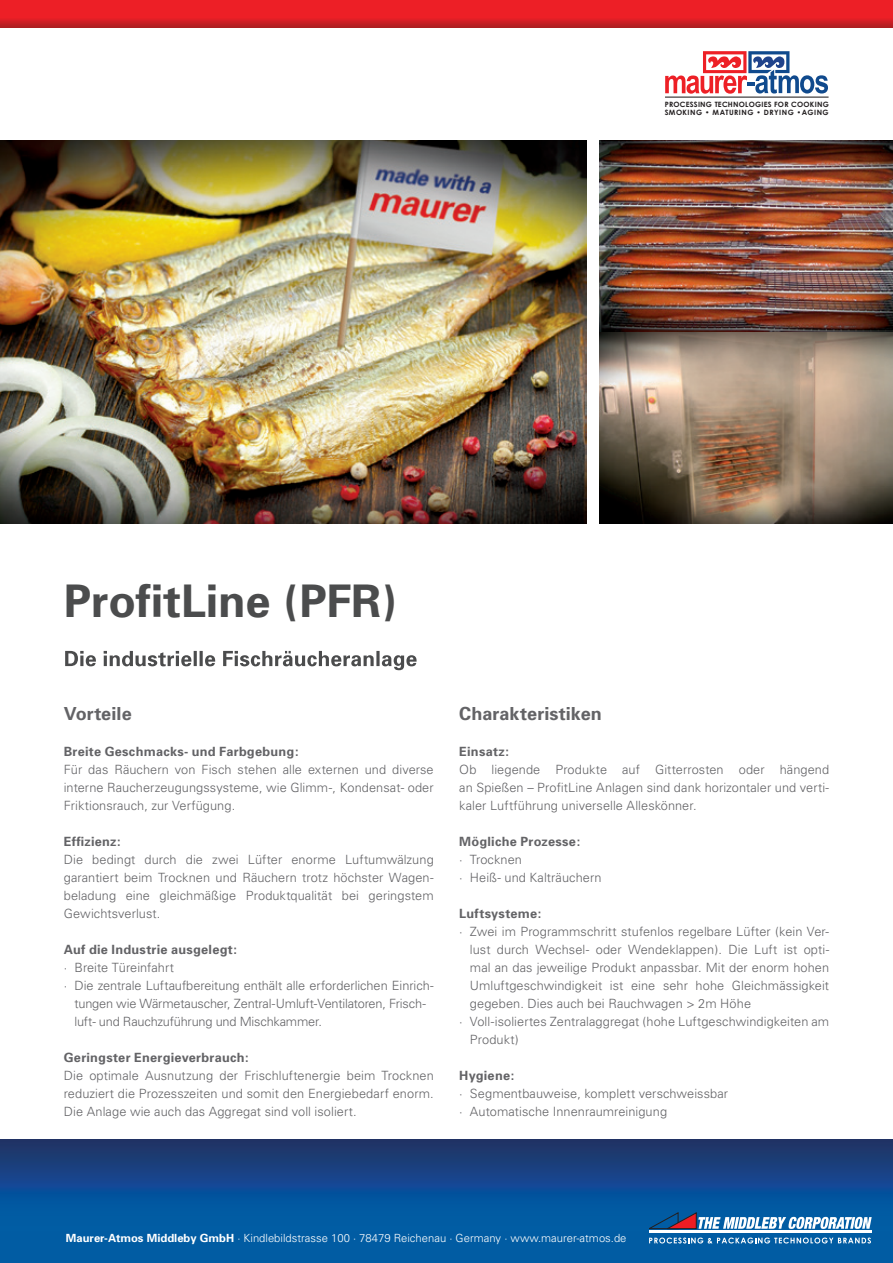
<style>
.page{position:relative;width:893px;height:1263px;background:#fff}
.page>*{position:absolute;margin:0;border:0;box-sizing:border-box;transform-origin:0 0}
.t1{font:700 45px "Univers";letter-spacing:-.005em;color:#4b4c4d}
.t2{font:700 18px "Univers";letter-spacing:.005em;color:#636366}
.t3{font:300 12.75px/18px "Univers";letter-spacing:.005em;color:#636366;text-align:justify}
.t4{font:700 12.75px "Univers";letter-spacing:.02em;color:#636366}
.t5{font:300 12.75px "Univers";letter-spacing:-.015em;color:#636366}
.t6{font:300 11.25px "Univers";color:#fff}
.t7{font:700 7.35px/7.9px "Century Gothic";letter-spacing:.03em;color:#231f20}
.s1{font-weight:700}
</style>
<div class="page">
<svg style="left:0;top:1140px;width:893px;height:123px;background:#0c4e92"></svg>
<svg style="left:665px;top:51px;width:163px;height:43px"></svg>
<hr style="left:665px;top:97px;width:164px;height:1px;background:#211e1e">
<hr style="left:649px;top:1231px;width:223px;height:2px;background:#fff">
<svg style="left:646px;top:1212px;width:226px;height:17px"></svg>
<svg style="left:649px;top:1237px;width:222px;height:6px"></svg>
<svg style="left:0;top:0;width:893px;height:28px;background:#df1e25"></svg>
<svg style="left:65px;top:651px;width:352px;height:19px"></svg>
<img style="left:600px;top:141px;width:293px;height:191px">
<img style="left:0;top:141px;width:587px;height:382px">
<img style="left:600px;top:332px;width:293px;height:191px">
<p class="t7" style="left:665px;top:100px;width:166px">PROCESSING TECHNOLOGIES FOR COOKING<br>SMOKING • MATURING • DRYING •AGING</p>
<h1 class="t1" style="left:64px;top:573px;width:335px">ProfitLine (PFR)</h1>
<h2 class="t2" style="left:64px;top:703px;width:69px">Vorteile</h2>
<p class="t4" style="left:64px;top:744px;width:236px">Breite Geschmacks- und Farbgebung:</p>
<p class="t3" style="left:64px;top:760px;width:371px">Für das Räuchern von Fisch stehen alle externen und diverse interne Raucherzeugungssysteme, wie Glimm-, Kondensat- oder Friktionsrauch, zur Verfügung.</p>
<p class="t4" style="left:64px;top:834px;width:59px">Effizienz:</p>
<p class="t3" style="left:64px;top:851px;width:371px">Die bedingt durch die zwei Lüfter enorme Luftumwälzung garantiert beim Trocknen und Räuchern trotz höchster Wagen&shy;beladung eine gleichmäßige Produktqualität bei geringstem Gewichtsverlust.</p>
<p class="t4" style="left:64px;top:942px;width:175px">Auf die Industrie ausgelegt:</p>
<p class="t3" style="left:64px;top:959px;width:112px">· Breite Türeinfahrt</p>
<p class="t3" style="left:64px;top:977px;width:371px">· Die zentrale Luftaufbereitung enthält alle erforderlichen Einrich-</p>
<p class="t5" style="left:74px;top:996px;width:353px">tungen wie Wärmetauscher, Zentral-Umluft-Ventilatoren, Frisch-</p>
<p class="t5" style="left:74px;top:1014px;width:249px">luft- und Rauchzuführung und Mischkammer.</p>
<p class="t4" style="left:64px;top:1050px;width:187px">Geringster Energieverbrauch:</p>
<p class="t3" style="left:64px;top:1067px;width:371px">Die optimale Ausnutzung der Frischluftenergie beim Trocknen reduziert die Prozesszeiten und somit den Energiebedarf enorm.<br>Die Anlage wie auch das Aggregat sind voll isoliert.</p>
<h2 class="t2" style="left:459px;top:703px;width:144px">Charakteristiken</h2>
<p class="t4" style="left:459px;top:744px;width:51px">Einsatz:</p>
<p class="t3" style="left:459px;top:760px;width:371px">Ob liegende Produkte auf Gitterrosten oder hängend an Spießen – ProfitLine Anlagen sind dank horizontaler und verti&shy;kaler Luftführung universelle Alleskönner.</p>
<p class="t4" style="left:459px;top:834px;width:122px">Mögliche Prozesse:</p>
<p class="t3" style="left:459px;top:851px;width:144px">· Trocknen<br>· Heiß- und Kalträuchern</p>
<p class="t4" style="left:459px;top:906px;width:84px">Luftsysteme:</p>
<p class="t3" style="left:459px;top:923px;width:371px">· Zwei im Programmschritt stufenlos regelbare Lüfter (kein Ver-</p>
<p class="t3" style="left:470px;top:941px;width:361px">lust durch Wechsel- oder Wendeklappen). Die Luft ist opti-</p>
<p class="t3" style="left:470px;top:959px;width:361px">mal an das jeweilige Produkt anpassbar. Mit der enorm hohen</p>
<p class="t3" style="left:470px;top:977px;width:361px">Umluftgeschwindigkeit ist eine sehr hohe Gleichmässigkeit</p>
<p class="t3" style="left:470px;top:995px;width:283px">gegeben. Dies auch bei Rauchwagen &gt; 2m Höhe</p>
<p class="t3" style="left:459px;top:1013px;width:371px">· Voll-isoliertes Zentralaggregat (hohe Luftgeschwindigkeiten am</p>
<p class="t3" style="left:470px;top:1031px;width:50px">Produkt)</p>
<p class="t4" style="left:459px;top:1068px;width:57px">Hygiene:</p>
<p class="t3" style="left:459px;top:1085px;width:270px">· Segmentbauweise, komplett verschweissbar · Automatische Innenraumreinigung</p>
<p class="t6" style="left:66px;top:1231px;width:562px"><span class="s1">Maurer-Atmos Middleby GmbH</span> · Kindlebildstrasse 100 · 78479 Reichenau · Germany · www.maurer-atmos.de</p>
</div>
